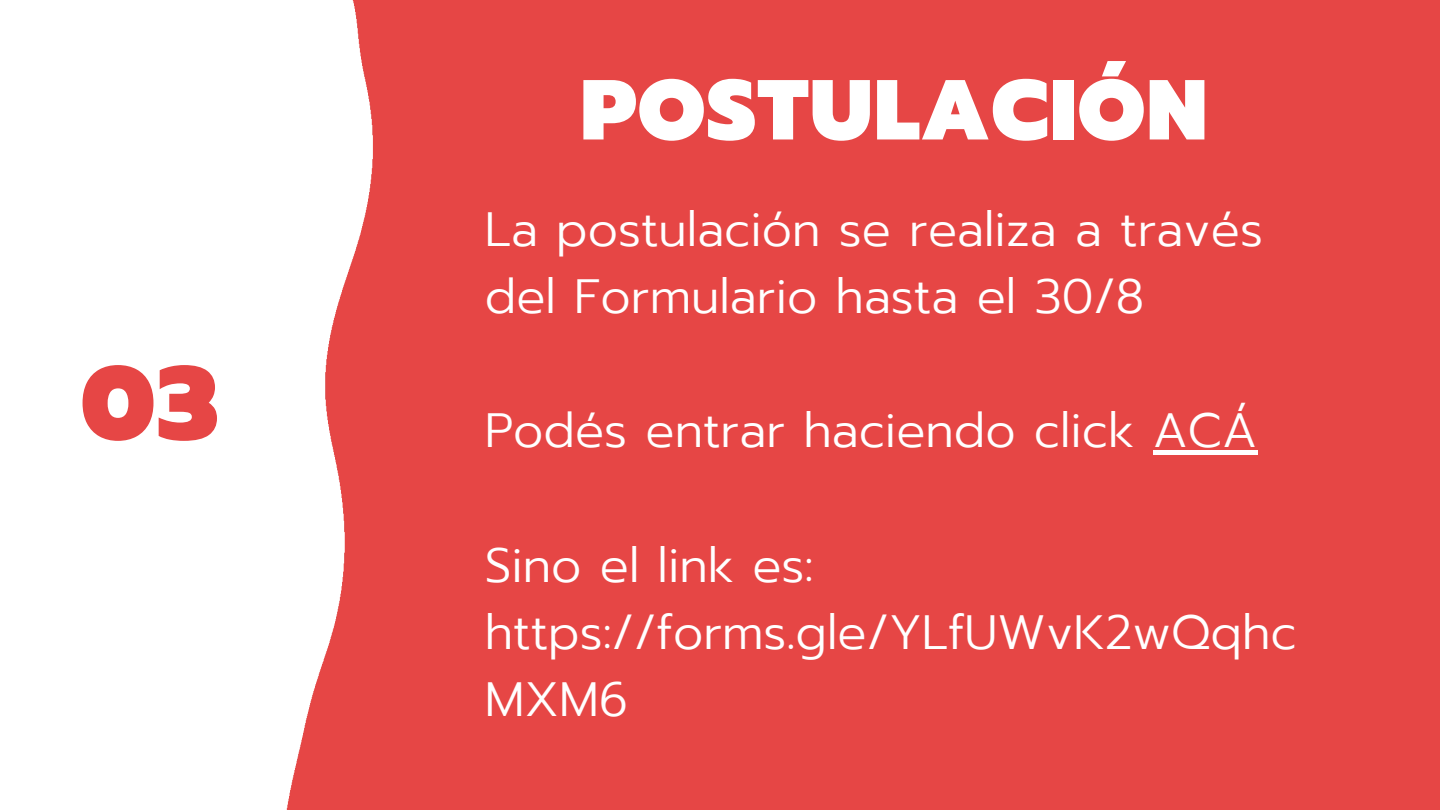
<style>
.page{position:relative;width:1440px;height:810px;background:#e64645}
.page>*{position:absolute;margin:0;border:0;box-sizing:border-box;transform-origin:0 0}
.t1{font:900 104px "Prompt";color:#e64645}
.t2{font:900 85px "Prompt";letter-spacing:.02em;color:#fff}
.t3{font:300 48px/67.2px "Prompt";color:#fff}
</style>
<div class="page">
<img style="left:0;top:0;width:373px;height:810px">
<div style="left:1153px;top:450px;width:104px;height:5px;background:#fff"></div>
<h1 class="t1" style="left:81px;top:326px;width:139px">03</h1>
<h2 class="t2" style="left:580px;top:47px;width:628px">POSTULACIÓN</h2>
<p class="t3" style="left:485px;top:196px;width:780px">La postulación se realiza a través del Formulario hasta el 30/8</p>
<p class="t3" style="left:485px;top:398px;width:774px">Podés entrar haciendo click ACÁ</p>
<p class="t3" style="left:485px;top:532px;width:813px">Sino el link es: https://forms.gle/YLfUWvK2wQqhc<br>MXM6</p>
</div>
